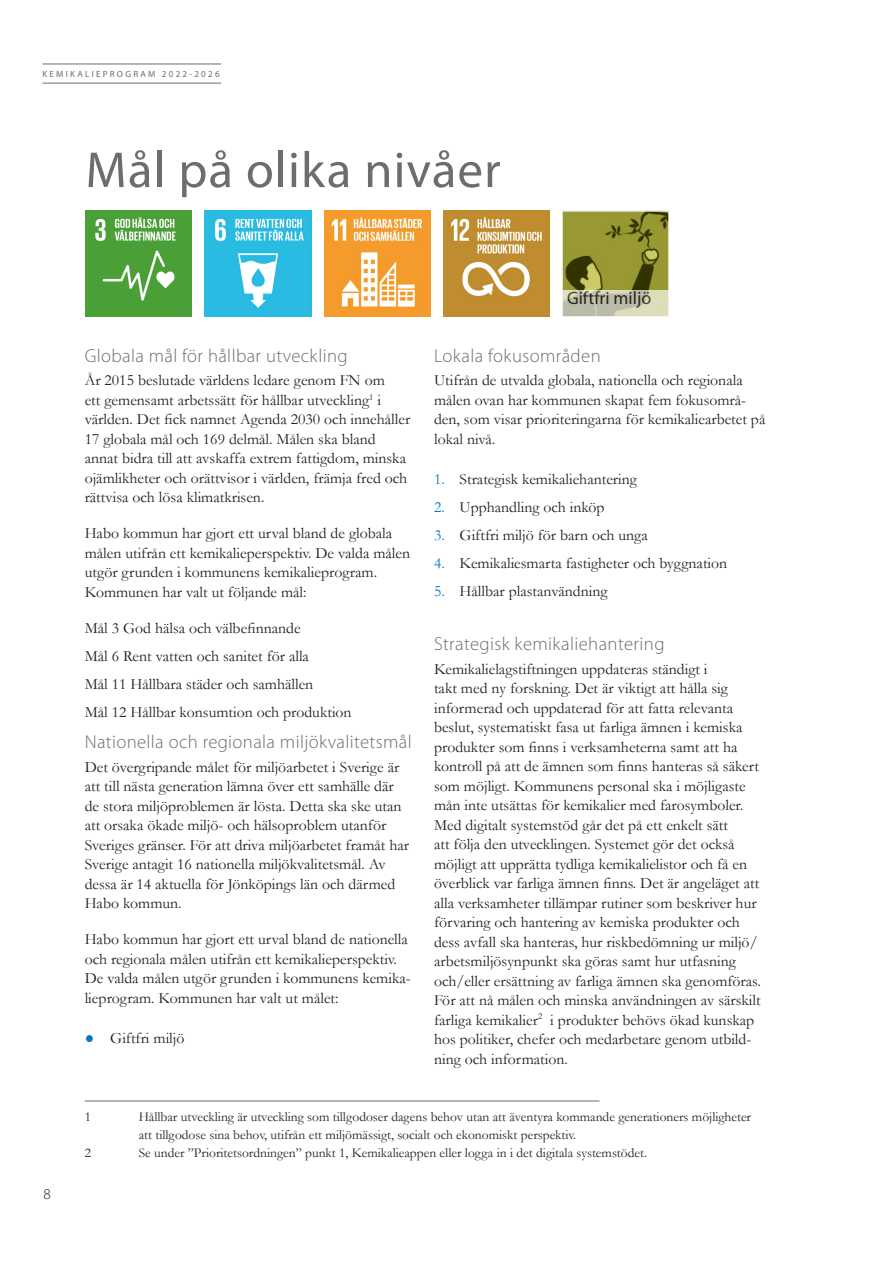
<style>
.page{position:relative;width:893px;height:1263px;background:#fff}
.page>*{position:absolute;margin:0;border:0;box-sizing:border-box;transform-origin:0 0}
.Rubrik_1_2{font:51px "Myriad Pro";letter-spacing:.02em;color:#6c6d70}
.Rubrik_2{font:300 18.75px "Myriad Pro";letter-spacing:.02em;color:#6c6d70}
.t1{font:18px "Myriad Pro";color:#231f20}
.Brödtext{font:15.75px/19.5px "Garamond";color:#231f20}
.t2{font:300 15px "Myriad Pro";color:#231f20}
.Fotnotstext{font:13.5px/18px "Garamond";color:#231f20}
.t3{font:9px "Myriad Pro";letter-spacing:.25em;color:#6c6d70}
.s1{color:#0079c2}
</style>
<div class="page">
<hr style="left:43px;top:83px;width:178px;height:1px;background:#6c6d70">
<hr style="left:43px;top:64px;width:178px;height:1px;background:#6c6d70">
<hr style="left:85px;top:1101px;width:514px;height:1px;background:#6c6d70">
<img style="left:443px;top:210px;width:107px;height:107px">
<img style="left:324px;top:210px;width:106px;height:107px">
<img style="left:205px;top:210px;width:106px;height:107px">
<img style="left:86px;top:210px;width:106px;height:107px">
<img style="left:563px;top:210px;width:106px;height:80px">
<svg style="left:563px;top:290px;width:106px;height:27px;background:#cacab3"></svg>
<p class="t3" style="left:43px;top:68px;width:179px">KEMIKALIEPROGRAM 2022-2026</p>
<p class="Rubrik_1_2" style="left:86px;top:139px;width:417px">Mål på olika nivåer</p>
<p class="t1" style="left:567px;top:287px;width:86px">Giftfri miljö</p>
<h2 class="Rubrik_2" style="left:85px;top:344px;width:264px">Globala mål för hållbar utveckling</h2>
<p class="Brödtext" style="left:85px;top:370px;width:327px">År 2015 beslutade världens ledare genom FN om<br>ett gemensamt arbetssätt för hållbar utveckling<sup>1</sup> i världen. Det fick namnet Agenda 2030 och innehåller 17 globala mål och 169 delmål. Målen ska bland annat bidra till att avskaffa extrem fattigdom, minska ojämlikheter och orättvisor i världen, främja fred och rättvisa och lösa klimatkrisen.</p>
<p class="Brödtext" style="left:85px;top:523px;width:327px">Habo kommun har gjort ett urval bland de globala målen utifrån ett kemikalieperspektiv. De valda målen utgör grunden i kommunens kemikalieprogram.<br>Kommunen har valt ut följande mål:</p>
<p class="Brödtext" style="left:85px;top:618px;width:218px">Mål 3 God hälsa och välbefinnande</p>
<p class="Brödtext" style="left:85px;top:646px;width:226px">Mål 6 Rent vatten och sanitet för alla</p>
<p class="Brödtext" style="left:85px;top:674px;width:230px">Mål 11 Hållbara städer och samhällen</p>
<p class="Brödtext" style="left:85px;top:702px;width:268px">Mål 12 Hållbar konsumtion och produktion</p>
<h2 class="Rubrik_2" style="left:85px;top:730px;width:329px">Nationella och regionala miljökvalitetsmål</h2>
<p class="Brödtext" style="left:85px;top:757px;width:326px">Det övergripande målet för miljöarbetet i Sverige är att till nästa generation lämna över ett samhälle där de stora miljöproblemen är lösta. Detta ska ske utan att orsaka ökade miljö- och hälsoproblem utanför Sveriges gränser. För att driva miljöarbetet framåt har Sverige antagit 16 nationella miljökvalitetsmål. Av dessa är 14 aktuella för Jönköpings län och därmed Habo kommun.</p>
<p class="Brödtext" style="left:85px;top:929px;width:328px">Habo kommun har gjort ett urval bland de nationella och regionala målen utifrån ett kemikalieperspektiv.<br>De valda målen utgör grunden i kommunens kemika&shy;lieprogram. Kommunen har valt ut målet:</p>
<p class="Brödtext" style="left:85px;top:1028px;width:101px"><span class="s1">●</span> Giftfri miljö</p>
<h2 class="Rubrik_2" style="left:434px;top:344px;width:168px">Lokala fokusområden</h2>
<p class="Brödtext" style="left:434px;top:370px;width:333px">Utifrån de utvalda globala, nationella och regionala målen ovan har kommunen skapat fem fokusområ&shy;den, som visar prioriteringarna för kemikaliearbetet på lokal nivå.</p>
<p class="Brödtext" style="left:434px;top:469px;width:204px"><span class="s1">1.</span> Strategisk kemikaliehantering</p>
<p class="Brödtext" style="left:434px;top:497px;width:172px"><span class="s1">2.</span> Upphandling och inköp</p>
<p class="Brödtext" style="left:434px;top:525px;width:215px"><span class="s1">3.</span> Giftfri miljö för barn och unga</p>
<p class="Brödtext" style="left:434px;top:553px;width:295px"><span class="s1">4.</span> Kemikaliesmarta fastigheter och byggnation</p>
<p class="Brödtext" style="left:434px;top:581px;width:175px"><span class="s1">5.</span> Hållbar plastanvändning</p>
<h2 class="Rubrik_2" style="left:434px;top:632px;width:232px">Strategisk kemikaliehantering</h2>
<p class="Brödtext" style="left:434px;top:658px;width:328px">Kemikalielagstiftningen uppdateras ständigt i<br>takt med ny forskning. Det är viktigt att hålla sig informerad och uppdaterad för att fatta relevanta beslut, systematiskt fasa ut farliga ämnen i kemiska produkter som finns i verksamheterna samt att ha kontroll på att de ämnen som finns hanteras så säkert som möjligt. Kommunens personal ska i möjligaste mån inte utsättas för kemikalier med farosymboler.<br>Med digitalt systemstöd går det på ett enkelt sätt<br>att följa den utvecklingen. Systemet gör det också möjligt att upprätta tydliga kemikalielistor och få en överblick var farliga ämnen finns. Det är angeläget att alla verksamheter tillämpar rutiner som beskriver hur förvaring och hantering av kemiska produkter och dess avfall ska hanteras, hur riskbedömning ur miljö/ arbetsmiljösynpunkt ska göras samt hur utfasning och/eller ersättning av farliga ämnen ska genomföras.<br>För att nå målen och minska användningen av särskilt farliga kemikalier<sup>2</sup> i produkter behövs ökad kunskap hos politiker, chefer och medarbetare genom utbild&shy;ning och information.</p>
<p class="t2" style="left:44px;top:1185px;width:9px">8</p>
<p class="Fotnotstext" style="left:85px;top:1107px;width:8px">1</p>
<p class="Fotnotstext" style="left:139px;top:1107px;width:614px">Hållbar utveckling är utveckling som tillgodoser dagens behov utan att äventyra kommande generationers möjligheter att tillgodose sina behov, utifrån ett miljömässigt, socialt och ekonomiskt perspektiv.</p>
<p class="Fotnotstext" style="left:85px;top:1143px;width:8px">2</p>
<p class="Fotnotstext" style="left:139px;top:1143px;width:510px">Se under ”Prioritetsordningen” punkt 1, Kemikalieappen eller logga in i det digitala systemstödet.</p>
</div>
